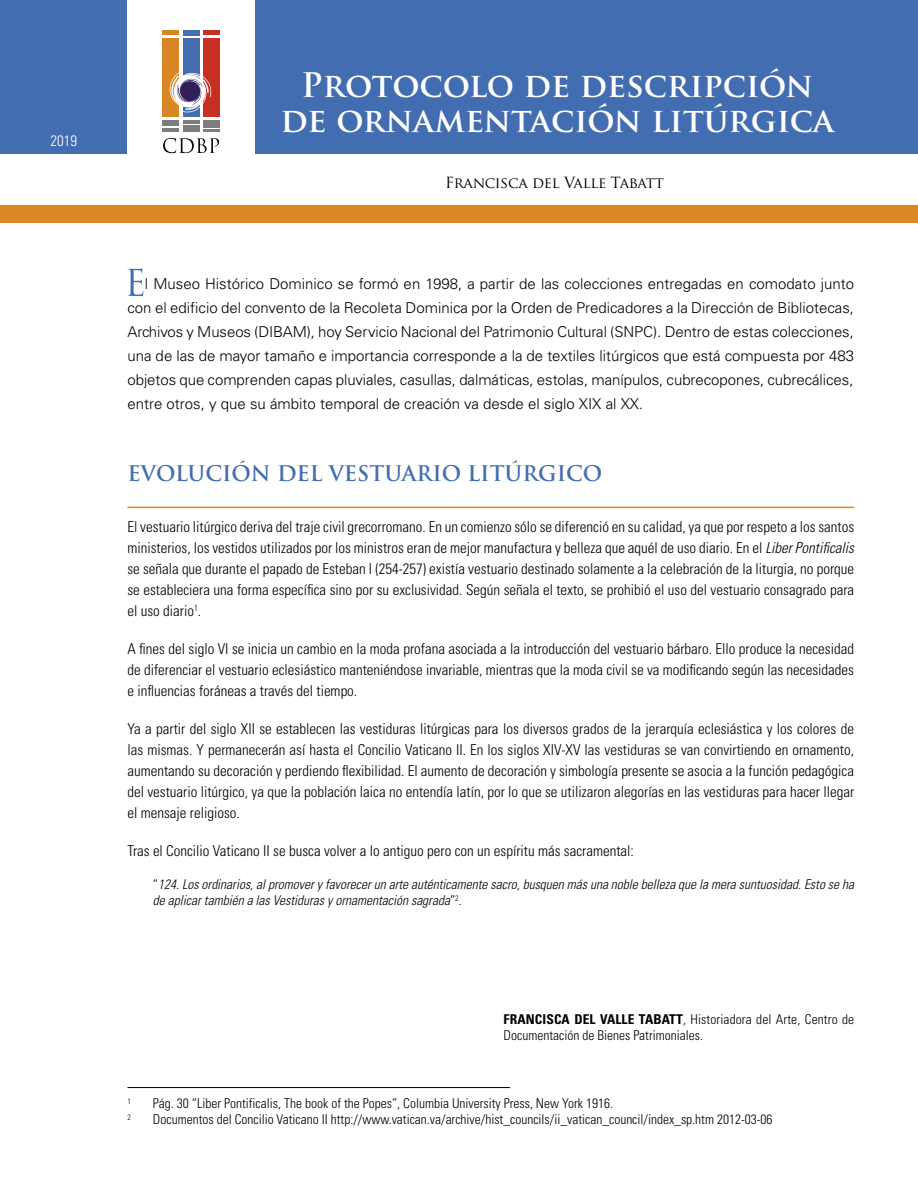
<style>
.page{position:relative;width:918px;height:1188px;background:#fff}
.page>*{position:absolute;margin:0;border:0;box-sizing:border-box;transform-origin:0 0}
.t1{font:700 33px/34.5px "Trajan Pro";color:#fff;text-align:center}
.t2{font:700 21px "Trajan Pro";color:#426db1}
.t3{font:300 condensed 15px/21px "Univers";color:#000;text-align:justify}
.t4{font:300 15px/24px "Univers";color:#000;text-align:justify}
.t5{font:15px "Trajan Pro";letter-spacing:-.02em;color:#000}
.t6{font:300 condensed 15px "Univers";color:#fff}
.t7{font:300 condensed 13.5px/16.2px "Univers";color:#000}
.t8{font:italic 300 condensed 13.5px/16.2px "Univers";color:#000}
.t9{font:300 condensed 7.8px "Univers";color:#000}
.s1{font-style:italic}
.s2{font-style:normal}
.s3{font-weight:700}
</style>
<div class="page">
<div style="left:0;top:0;width:918px;height:154px;background:#426db1"></div>
<div style="left:127px;top:0;width:128px;height:166px;background:#fff"></div>
<div style="left:162px;top:30px;width:17px;height:5px;background:#da8627"></div>
<div style="left:162px;top:120px;width:17px;height:6px;background:#7d7d7e"></div>
<hr style="left:162px;top:128px;width:17px;height:4px;background:#7d7d7e">
<hr style="left:183px;top:120px;width:16px;height:3px;background:#7d7d7e">
<div style="left:183px;top:126px;width:16px;height:6px;background:#7d7d7e"></div>
<div style="left:183px;top:30px;width:16px;height:5px;background:#476db1"></div>
<div style="left:162px;top:38px;width:17px;height:79px;background:#da8627"></div>
<div style="left:183px;top:38px;width:16px;height:79px;background:#476db1"></div>
<div style="left:203px;top:38px;width:17px;height:79px;background:#c72f22"></div>
<div style="left:203px;top:30px;width:17px;height:5px;background:#c72f22"></div>
<svg style="left:203px;top:130px;width:17px;height:2px"></svg>
<div style="left:203px;top:120px;width:17px;height:8px;background:#7d7d7e"></div>
<svg style="left:169px;top:71px;width:43px;height:45px"></svg>
<svg style="left:163px;top:138px;width:56px;height:15px"></svg>
<div style="left:0;top:205px;width:918px;height:18px;background:#dc8726"></div>
<hr style="left:127px;top:507px;width:727px;height:1px;background:#dc8726">
<svg style="left:127px;top:268px;width:16px;height:28px"></svg>
<hr style="left:127px;top:1087px;width:383px;height:1px;background:#000">
<p class="t6" style="left:51px;top:132px;width:28px">2019</p>
<h1 class="t1" style="left:281px;top:68px;width:555px">Protocolo de descripción de ornamentación litúrgica</h1>
<p class="t5" style="left:445px;top:173px;width:220px">Francisca del Valle Tabatt</p>
<p class="t4" style="left:127px;top:271px;width:728px;text-indent:17px">l Museo Histórico Dominico se formó en 1998, a partir de las colecciones entregadas en comodato junto con el edificio del convento de la Recoleta Dominica por la Orden de Predicadores a la Dirección de Bibliotecas, Archivos y Museos (DIBAM), hoy Servicio Nacional del Patrimonio Cultural (SNPC). Dentro de estas colecciones, una de las de mayor tamaño e importancia corresponde a la de textiles litúrgicos que está compuesta por 483 objetos que comprenden capas pluviales, casullas, dalmáticas, estolas, manípulos, cubrecopones, cubrecálices, entre otros, y que su ámbito temporal de creación va desde el siglo XIX al XX.</p>
<h2 class="t2" style="left:127px;top:460px;width:476px">EVOLUCIÓN DEL VESTUARIO LITÚRGICO</h2>
<p class="t3" style="left:127px;top:516px;width:728px">El vestuario litúrgico deriva del traje civil grecorromano. En un comienzo sólo se diferenció en su calidad, ya que por respeto a los santos ministerios, los vestidos utilizados por los ministros eran de mejor manufactura y belleza que aquél de uso diario. En el <span class="s1">Liber Pontificalis </span>se señala que durante el papado de Esteban I (254-257) existía vestuario destinado solamente a la celebración de la liturgia, no porque se estableciera una forma específica sino por su exclusividad. Según señala el texto, se prohibió el uso del vestuario consagrado para el uso diario<sup>1</sup>.</p>
<p class="t3" style="left:127px;top:638px;width:728px">A fines del siglo VI se inicia un cambio en la moda profana asociada a la introducción del vestuario bárbaro. Ello produce la necesidad de diferenciar el vestuario eclesiástico manteniéndose invariable, mientras que la moda civil se va modificando según las necesidades e influencias foráneas a través del tiempo.</p>
<p class="t3" style="left:127px;top:718px;width:728px">Ya a partir del siglo XII se establecen las vestiduras litúrgicas para los diversos grados de la jerarquía eclesiástica y los colores de las mismas. Y permanecerán así hasta el Concilio Vaticano II. En los siglos XIV-XV las vestiduras se van convirtiendo en ornamento, aumentando su decoración y perdiendo flexibilidad. El aumento de decoración y simbología presente se asocia a la función pedagógica del vestuario litúrgico, ya que la población laica no entendía latín, por lo que se utilizaron alegorías en las vestiduras para hacer llegar el mensaje religioso.</p>
<p class="t3" style="left:127px;top:840px;width:508px">Tras el Concilio Vaticano II se busca volver a lo antiguo pero con un espíritu más sacramental:</p>
<p class="t8" style="left:153px;top:876px;width:703px"><span class="s2">“</span>124. Los ordinarios, al promover y favorecer un arte auténticamente sacro, busquen más una noble belleza que la mera suntuosidad. Esto se ha de aplicar también a las Vestiduras y ornamentación sagrada<span class="s2">”</span><sup>2</sup><span class="s2">.</span></p>
<p class="t7" style="left:504px;top:1011px;width:352px"><span class="s3">FRANCISCA DEL VALLE TABATT</span>, Historiadora del Arte, Centro de<br>Documentación de Bienes Patrimoniales.</p>
<p class="t9" style="left:127px;top:1096px;width:5px">1</p>
<p class="t7" style="left:153px;top:1095px;width:462px">Pág. 30 “Liber Pontificalis, The book of the Popes”, Columbia University Press, New York 1916.</p>
<p class="t9" style="left:127px;top:1112px;width:5px">2</p>
<p class="t7" style="left:153px;top:1111px;width:621px">Documentos del Concilio Vaticano II http://www.vatican.va/archive/hist_councils/ii_vatican_council/index_sp.htm 2012-03-06</p>
</div>
